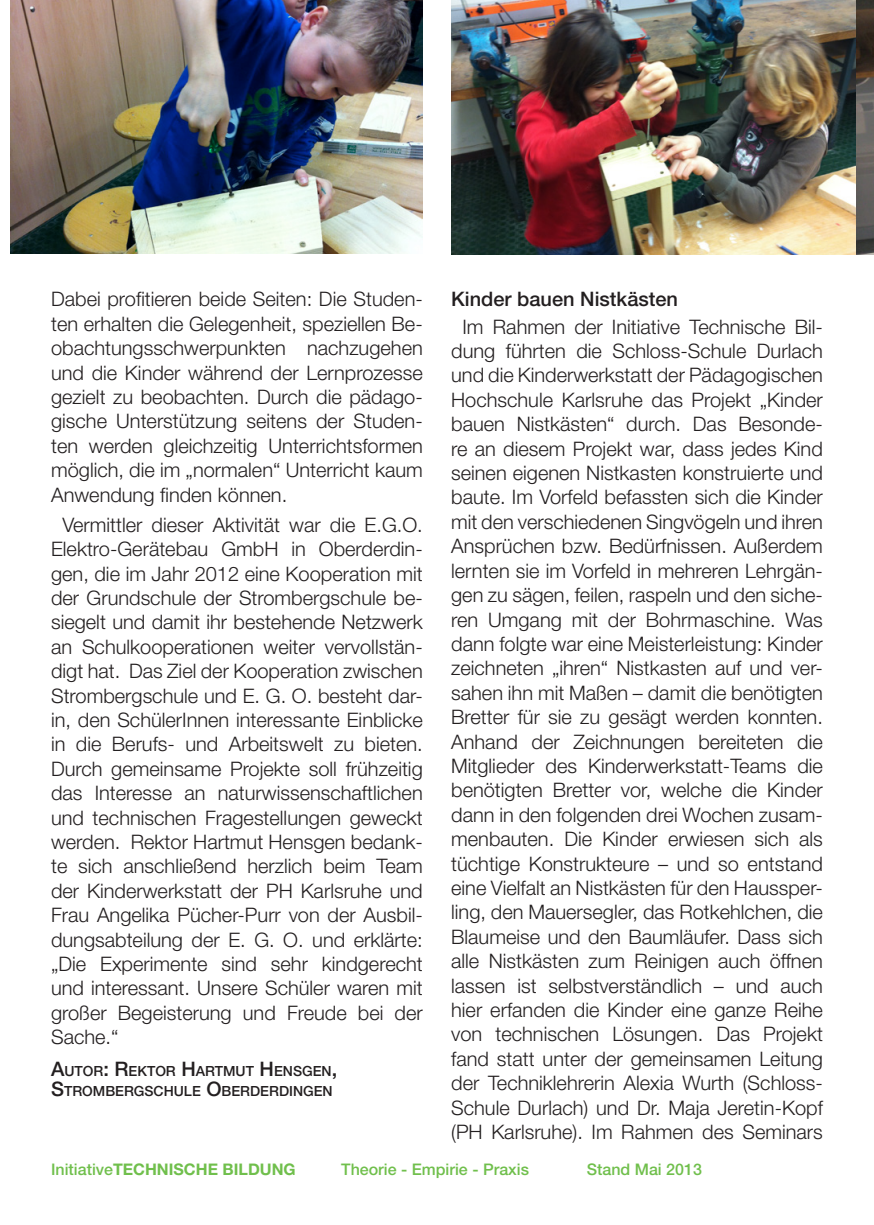
<style>
.page{position:relative;width:874px;height:1225px;background:#fff}
.page>*{position:absolute;margin:0;border:0;box-sizing:border-box;transform-origin:0 0}
.Fließtext{font:300 20px/24.4px "Helvetica Neue LT Std";color:#231f20;text-align:justify}
.Zwischenüberschrift{font:500 20px "Helvetica Neue LT Std";color:#231f20}
.t1{font:500 16px "Helvetica Neue LT Std";color:#70bf4c}
.t2{font:700 16px "Helvetica Neue LT Std";color:#70bf4c}
.Autoren{font:500 14px/20px "Helvetica Neue LT Std";color:#231f20}
.s1{font-size:20px}
.s2{font-weight:500}
</style>
<div class="page">
<img style="left:11px;top:0;width:411px;height:253px">
<img style="left:451px;top:0;width:422px;height:254px">
<p class="Fließtext" style="left:51px;top:287px;width:373px">Dabei profitieren beide Seiten: Die Studen&shy;ten erhalten die Gelegenheit, speziellen Be&shy;obachtungsschwerpunkten nachzugehen und die Kinder während der Lernprozesse gezielt zu beobachten. Durch die pädago&shy;gische Unterstützung seitens der Studen&shy;ten werden gleichzeitig Unterrichtsformen möglich, die im „normalen“ Unterricht kaum Anwendung finden können.</p>
<p class="Fließtext" style="left:51px;top:512px;width:373px;text-indent:11px">Vermittler dieser Aktivität war die E.G.O.<br>Elektro-Gerätebau GmbH in Oberderdin&shy;gen, die im Jahr 2012 eine Kooperation mit der Grundschule der Strombergschule be&shy;siegelt und damit ihr bestehende Netzwerk an Schulkooperationen weiter vervollstän&shy;digt hat. Das Ziel der Kooperation zwischen Strombergschule und E. G. O. besteht dar&shy;in, den SchülerInnen interessante Einblicke in die Berufs- und Arbeitswelt zu bieten.<br>Durch gemeinsame Projekte soll frühzeitig das Interesse an naturwissenschaftlichen und technischen Fragestellungen geweckt werden. Rektor Hartmut Hensgen bedank&shy;te sich anschließend herzlich beim Team der Kinderwerkstatt der PH Karlsruhe und Frau Angelika Pücher-Purr von der Ausbil&shy;dungsabteilung der E. G. O. und erklärte: „Die Experimente sind sehr kindgerecht und interessant. Unsere Schüler waren mit großer Begeisterung und Freude bei der Sache.“</p>
<p class="Autoren" style="left:51px;top:1060px;width:287px"><span class="s1">A</span>UTOR<span class="s1">: R</span>EKTOR <span class="s1">H</span>ARTMUT <span class="s1">H</span>ENSGEN<span class="s1">,<br>S</span>TROMBERGSCHULE <span class="s1">O</span>BERDERDINGEN</p>
<p class="Zwischenüberschrift" style="left:451px;top:287px;width:228px">Kinder bauen Nistkästen</p>
<p class="Fließtext" style="left:451px;top:314px;width:373px;text-align:center">Im Rahmen der Initiative Technische Bil&shy;dung führten die Schloss-Schule Durlach und die Kinderwerkstatt der Pädagogischen Hochschule Karlsruhe das Projekt „Kinder bauen Nistkästen“ durch. Das Besonde&shy;re an diesem Projekt war, dass jedes Kind seinen eigenen Nistkasten konstruierte und baute. Im Vorfeld befassten sich die Kinder mit den verschiedenen Singvögeln und ihren Ansprüchen bzw. Bedürfnissen. Außerdem lernten sie im Vorfeld in mehreren Lehrgän&shy;gen zu sägen, feilen, raspeln und den siche&shy;ren Umgang mit der Bohrmaschine. Was dann folgte war eine Meisterleistung: Kinder zeichneten „ihren“ Nistkasten auf und ver&shy;sahen ihn mit Maßen – damit die benötigten Bretter für sie zu gesägt werden konnten.<br>Anhand der Zeichnungen bereiteten die Mitglieder des Kinderwerkstatt-Teams die benötigten Bretter vor, welche die Kinder dann in den folgenden drei Wochen zusam&shy;menbauten. Die Kinder erwiesen sich als tüchtige Konstrukteure – und so entstand eine Vielfalt an Nistkästen für den Haussper&shy;ling, den Mauersegler, das Rotkehlchen, die Blaumeise und den Baumläufer. Dass sich alle Nistkästen zum Reinigen auch öffnen lassen ist selbstverständlich – und auch hier erfanden die Kinder eine ganze Reihe von technischen Lösungen. Das Projekt fand statt unter der gemeinsamen Leitung der Techniklehrerin Alexia Wurth (Schloss-Schule Durlach) und Dr. Maja Jeretin-Kopf (PH Karlsruhe). Im Rahmen des Seminars</p>
<p class="t2" style="left:51px;top:1159px;width:246px"><span class="s2">Initiative</span>TECHNISCHE BILDUNG</p>
<p class="t1" style="left:341px;top:1160px;width:189px">Theorie - Empirie - Praxis</p>
<p class="t1" style="left:586px;top:1160px;width:117px">Stand Mai 2013</p>
</div>
